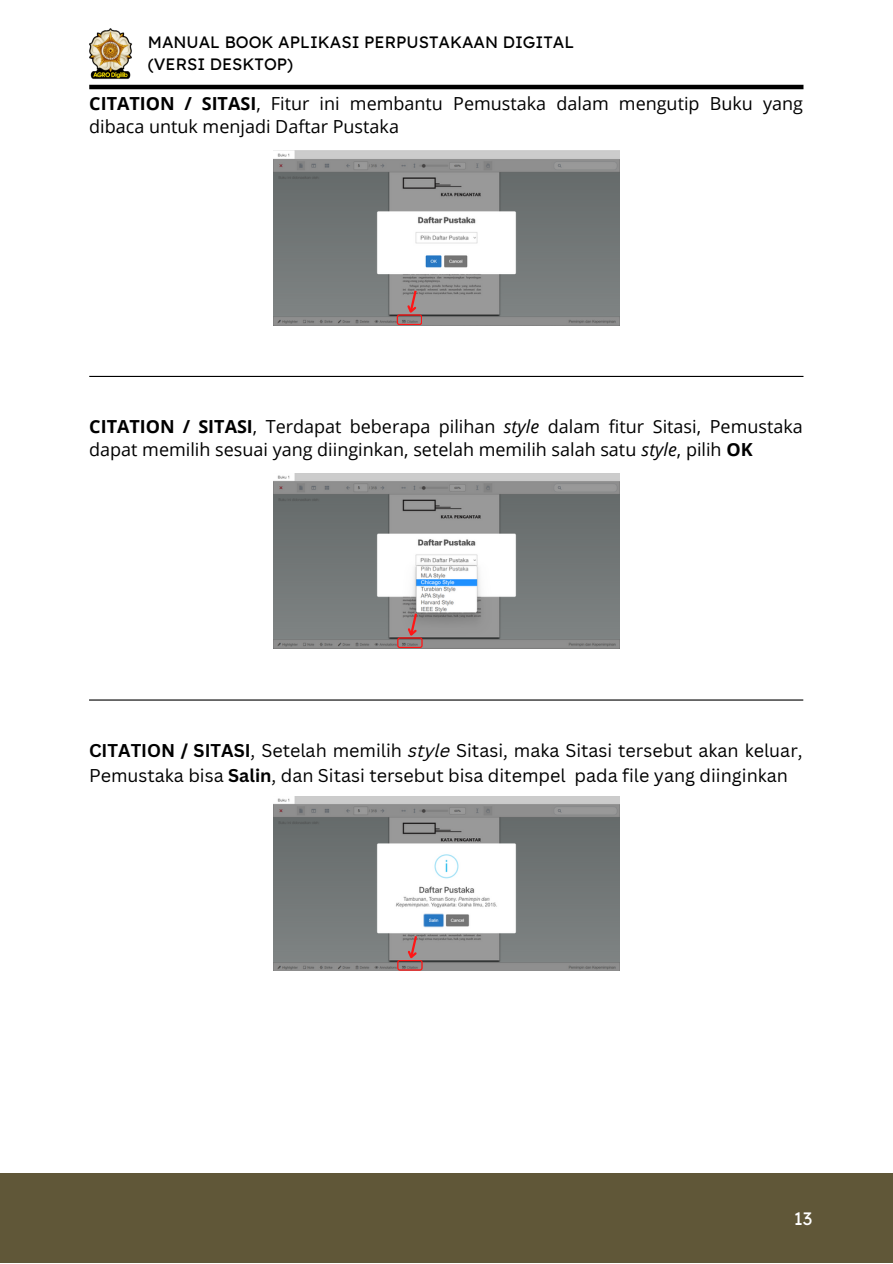
<style>
.page{position:relative;width:893px;height:1264px;background:#fff}
.page>*{position:absolute;margin:0;border:0;box-sizing:border-box;transform-origin:0 0}
.t1{font:18px/22.5px "Open Sans";color:#000}
.t2{font:18px/24.8px "Canva Sans";color:#000}
.t3{font:18px "Lexend Deca";color:#fff}
.t4{font:16.5px/22.5px "Lexend Deca";color:#000}
.s1{font-weight:700}
.s2{font-style:italic}
</style>
<div class="page">
<hr style="left:89px;top:85px;width:714px;height:4px;background:#000">
<div style="left:0;top:1173px;width:892px;height:89px;background:#605738"></div>
<hr style="left:89px;top:376px;width:714px;height:1px;background:#000">
<hr style="left:89px;top:699px;width:714px;height:1px;background:#000">
<img style="left:273px;top:150px;width:346px;height:175px">
<img style="left:273px;top:796px;width:346px;height:174px">
<img style="left:273px;top:473px;width:346px;height:175px">
<svg style="left:396px;top:288px;width:26px;height:37px"></svg>
<svg style="left:397px;top:611px;width:25px;height:37px"></svg>
<svg style="left:397px;top:933px;width:25px;height:37px"></svg>
<img style="left:89px;top:28px;width:43px;height:51px">
<p class="t4" style="left:148px;top:30px;width:428px">MANUAL BOOK APLIKASI PERPUSTAKAAN DIGITAL (VERSI DESKTOP)</p>
<p class="t1" style="left:89px;top:92px;width:715px"><span class="s1">CITATION / SITASI</span>, Fitur ini membantu Pemustaka dalam mengutip Buku yang dibaca untuk menjadi Daftar Pustaka</p>
<p class="t1" style="left:89px;top:415px;width:715px"><span class="s1">CITATION / SITASI</span>, Terdapat beberapa pilihan <span class="s2">style</span> dalam fitur Sitasi, Pemustaka dapat memilih sesuai yang diinginkan, setelah memilih salah satu <span class="s2">style</span>, pilih <span class="s1">OK</span></p>
<p class="t2" style="left:89px;top:737px;width:715px"><span class="s1">CITATION / SITASI</span>, Setelah memilih <span class="s2">style</span> Sitasi, maka Sitasi tersebut akan keluar,<br>Pemustaka bisa <span class="s1">Salin</span>, dan Sitasi tersebut bisa ditempel pada file yang diinginkan</p>
<p class="t3" style="left:793px;top:1206px;width:20px">13</p>
</div>
